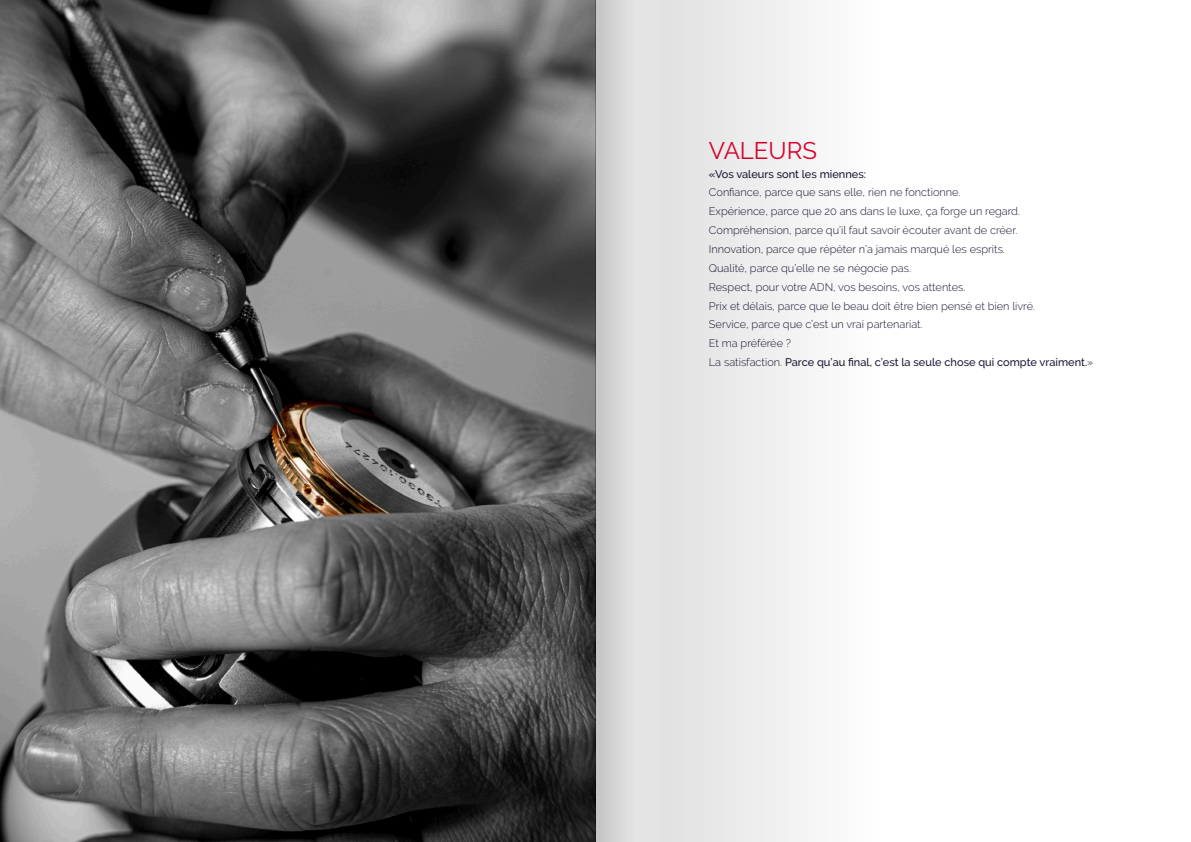
<style>
.page{position:relative;width:1191px;height:842px;background:#fff}
.page>*{position:absolute;margin:0;border:0;box-sizing:border-box;transform-origin:0 0}
.t1{font:24px "Raleway";color:#e4022d}
.t2{font:300 11px/18.9px "Raleway";color:#1a1733}
.t3{font:500 11px "Raleway";color:#1a1733}
.s1{font-weight:500}
</style>
<div class="page">
<img style="left:0;top:0;width:595px;height:842px">
<svg style="left:595px;top:0;width:210px;height:842px"></svg>
<h1 class="t1" style="left:709px;top:136px;width:110px">VALEURS</h1>
<p class="t3" style="left:709px;top:167px;width:159px">«Vos valeurs sont les miennes:</p>
<p class="t2" style="left:709px;top:183px;width:386px">Confiance, parce que sans elle, rien ne fonctionne.<br>Expérience, parce que 20 ans dans le luxe, ça forge un regard.<br>Compréhension, parce qu’il faut savoir écouter avant de créer.<br>Innovation, parce que répéter n’a jamais marqué les esprits.<br>Qualité, parce qu’elle ne se négocie pas.<br>Respect, pour votre ADN, vos besoins, vos attentes.<br>Prix et délais, parce que le beau doit être bien pensé et bien livré.<br>Service, parce que c’est un vrai partenariat.<br>Et ma préférée ?<br>La satisfaction. <span class="s1">Parce qu’au final, c’est la seule chose qui compte vraiment.</span>»</p>
</div>
